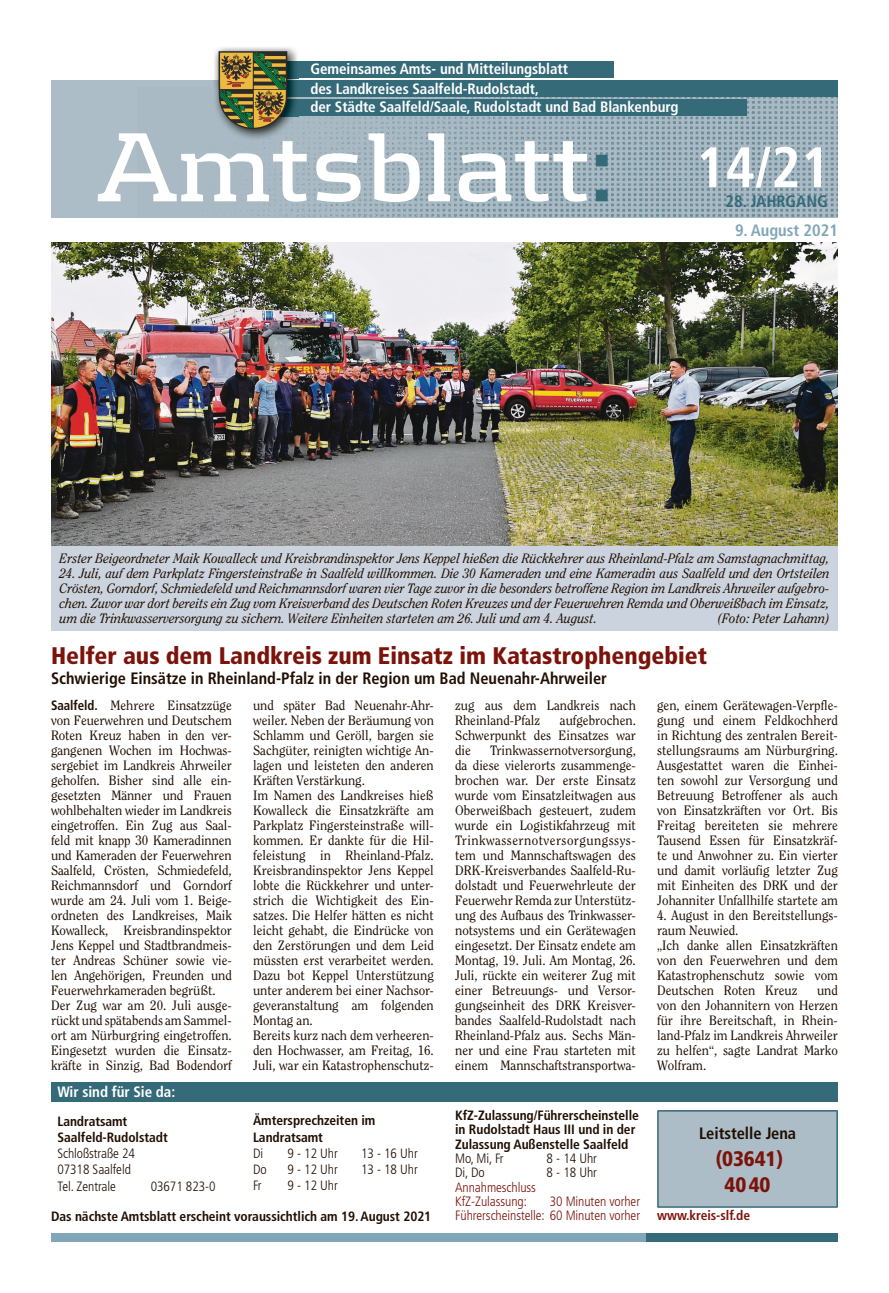
<style>
.page{position:relative;width:889px;height:1293px;background:#fff}
.page>*{position:absolute;margin:0;border:0;box-sizing:border-box;transform-origin:0 0}
.t1{font:700 102px "Kontrapunkt";letter-spacing:-.005em;color:#fff}
.t2{font:700 condensed 57px "Frutiger LT Std";color:#fff}
.t3{font:900 condensed 24px "Frutiger LT Std";color:#7c130b}
.t4{font:900 condensed 21px/26.2px "Frutiger LT Std";letter-spacing:-.005em;color:#7c130b;text-align:center}
.t5{font:700 condensed 16.5px "Frutiger LT Std";color:#200e00}
.t6{font:700 condensed 16.5px "Frutiger LT Std";color:#81a6b8}
.t7{font:700 condensed 16.5px "Frutiger LT Std";color:#356a79}
.t8{font:700 condensed 15px/20px "Frutiger LT Std";letter-spacing:-.005em;color:#fff}
.t9{font:13.5px/15px "Clearface Std";color:#200e00;scale:.96 1}
.t10{font:italic 13.5px/15px "Clearface Std";color:#200e00;text-align:justify;scale:.95 1}
.t11{font:700 condensed 13.5px/16.2px "Frutiger LT Std";letter-spacing:-.005em;color:#200e00}
.t12{font:300 condensed 13.5px/16.2px "Frutiger LT Std";letter-spacing:-.005em;color:#200e00}
.t13{font:300 condensed 13.5px/14.2px "Frutiger LT Std";letter-spacing:-.005em;color:#7c130b}
.t14{font:700 condensed 13.5px "Frutiger LT Std";letter-spacing:-.005em;color:#7c130b}
.s1{color:#356a79}
.s2{font-family:"Frutiger LT Std";font-weight:700;font-stretch:condensed}
</style>
<div class="page">
<div style="left:51px;top:81px;width:787px;height:137px;background:#acbdc7"></div>
<img style="left:162px;top:97px;width:676px;height:120px">
<div style="left:285px;top:61px;width:328px;height:17px;background:#356a79"></div>
<div style="left:275px;top:99px;width:471px;height:17px;background:#356a79"></div>
<div style="left:283px;top:80px;width:555px;height:17px;background:#356a79"></div>
<svg style="left:53px;top:51px;width:256px;height:92px"></svg>
<div style="left:51px;top:1233px;width:595px;height:9px;background:#81a6b8"></div>
<div style="left:646px;top:1233px;width:192px;height:9px;background:#356a79"></div>
<div style="left:51px;top:1082px;width:787px;height:19px;background:#356a79"></div>
<div style="left:657px;top:1110px;width:181px;height:97px;background:#acbdc7"></div>
<div style="left:51px;top:546px;width:787px;height:84px;background:#cad3de"></div>
<img style="left:51px;top:242px;width:787px;height:303px">
<p class="t8" style="left:310px;top:59px;width:259px">Gemeinsames Amts- und Mitteilungsblatt des Landkreises Saalfeld-Rudolstadt,</p>
<p class="t8" style="left:310px;top:97px;width:369px">der Städte Saalfeld/Saale, Rudolstadt und Bad Blankenburg</p>
<h1 class="t1" style="left:98px;top:108px;width:516px">Amtsblatt<span class="s1">:</span></h1>
<h2 class="t2" style="left:696px;top:133px;width:136px">14/21</h2>
<p class="t7" style="left:725px;top:191px;width:104px">28. JAHRGANG</p>
<p class="t6" style="left:735px;top:221px;width:104px">9. August 2021</p>
<p class="t10" style="left:60px;top:551px;width:812px">Erster Beigeordneter Maik Kowalleck und Kreisbrandinspektor Jens Keppel hießen die Rückkehrer aus Rheinland-Pfalz am Samstagnachmittag,</p>
<p class="t10" style="left:60px;top:566px;width:812px">24. Juli, auf dem Parkplatz Fingersteinstraße in Saalfeld willkommen. Die 30 Kameraden und eine Kameradin aus Saalfeld und den Ortsteilen Crösten, Gorndorf, Schmiedefeld und Reichmannsdorf waren vier Tage zuvor in die besonders betroffene Region im Landkreis Ahrweiler aufgebro&shy;chen. Zuvor war dort bereits ein Zug vom Kreisverband des Deutschen Roten Kreuzes und der Feuerwehren Remda und Oberweißbach im Einsatz, um die Trinkwasserversorgung zu sichern. Weitere Einheiten starteten am 26. Juli und am 4. August.</p>
<p class="t10" style="left:718px;top:611px;width:119px">(Foto: Peter Lahann)</p>
<h3 class="t3" style="left:51px;top:641px;width:657px">Helfer aus dem Landkreis zum Einsatz im Katastrophengebiet</h3>
<p class="t5" style="left:51px;top:668px;width:557px">Schwierige Einsätze in Rheinland-Pfalz in der Region um Bad Neuenahr-Ahrweiler</p>
<p class="t9" style="left:51px;top:698px;width:190px"><span class="s2">Saalfeld.</span> Mehrere Einsatzzüge von Feuerwehren und Deutschem<br>Roten Kreuz haben in den ver&shy;gangenen Wochen im Hochwas&shy;sergebiet im Landkreis Ahrweiler geholfen. Bisher sind alle ein&shy;gesetzten Männer und Frauen wohlbehalten wieder im Landkreis eingetroffen. Ein Zug aus Saal&shy;feld mit knapp 30 Kameradinnen und Kameraden der Feuerwehren<br>Saalfeld, Crösten, Schmiedefeld,<br>Reichmannsdorf und Gorndorf wurde am 24. Juli vom 1. Beige&shy;ordneten des Landkreises, Maik<br>Kowalleck, Kreisbrandinspektor<br>Jens Keppel und Stadtbrandmeis&shy;ter Andreas Schüner sowie vie&shy;len Angehörigen, Freunden und<br>Feuerwehrkameraden begrüßt.<br>Der Zug war am 20. Juli ausge&shy;rückt und spätabends am Sammel&shy;ort am Nürburgring eingetroffen.<br>Eingesetzt wurden die Einsatz&shy;kräfte in Sinzig, Bad Bodendorf</p>
<p class="t9" style="left:253px;top:697px;width:190px">und später Bad Neuenahr-Ahr&shy;weiler. Neben der Beräumung von<br>Schlamm und Geröll, bargen sie<br>Sachgüter, reinigten wichtige An&shy;lagen und leisteten den anderen<br>Kräften Verstärkung.<br>Im Namen des Landkreises hieß<br>Kowalleck die Einsatzkräfte am<br>Parkplatz Fingersteinstraße will&shy;kommen. Er dankte für die Hil&shy;feleistung in Rheinland-Pfalz.<br>Kreisbrandinspektor Jens Keppel lobte die Rückkehrer und unter&shy;strich die Wichtigkeit des Ein&shy;satzes. Die Helfer hätten es nicht leicht gehabt, die Eindrücke von den Zerstörungen und dem Leid müssten erst verarbeitet werden.<br>Dazu bot Keppel Unterstützung unter anderem bei einer Nachsor&shy;geveranstaltung am folgenden<br>Montag an.<br>Bereits kurz nach dem verheeren&shy;den Hochwasser, am Freitag, 16.<br>Juli, war ein Katastrophenschutz-</p>
<p class="t9" style="left:455px;top:697px;width:190px">zug aus dem Landkreis nach<br>Rheinland-Pfalz</p>
<p class="t9" style="left:455px;top:712px;width:190px;text-align:justify;text-indent:105px">aufgebrochen.<br>Schwerpunkt des Einsatzes war die</p>
<p class="t9" style="left:455px;top:742px;width:190px;text-align:justify;text-indent:35px">Trinkwassernotversorgung, da diese vielerorts zusammenge&shy;brochen war. Der erste Einsatz wurde vom Einsatzleitwagen aus Oberweißbach gesteuert, zudem wurde ein Logistikfahrzeug mit Trinkwassernotversorgungssys&shy;tem und Mannschaftswagen des DRK-Kreisverbandes Saalfeld-Ru&shy;dolstadt und Feuerwehrleute der Feuerwehr Remda zur Unterstütz&shy;ung des Aufbaus des Trinkwasser&shy;notsystems und ein Gerätewagen eingesetzt. Der Einsatz endete am Montag, 19. Juli. Am Montag, 26.<br>Juli, rückte ein weiterer Zug mit einer Betreuungs- und Versor&shy;gungseinheit des DRK Kreisver&shy;bandes Saalfeld-Rudolstadt nach Rheinland-Pfalz aus. Sechs Män&shy;ner und eine Frau starteten mit einem Mannschaftstransportwa-</p>
<p class="t8" style="left:57px;top:1082px;width:119px">Wir sind für Sie da:</p>
<p class="t11" style="left:57px;top:1113px;width:112px">Landratsamt<br>Saalfeld-Rudolstadt</p>
<p class="t12" style="left:57px;top:1145px;width:79px">Schloßstraße 24<br>07318 Saalfeld<br>Tel. Zentrale</p>
<p class="t12" style="left:151px;top:1178px;width:66px">03671 823-0</p>
<p class="t11" style="left:253px;top:1112px;width:124px">Ämtersprechzeiten im<br>Landratsamt</p>
<p class="t12" style="left:253px;top:1145px;width:12px">Di</p>
<p class="t12" style="left:287px;top:1145px;width:52px">9 - 12 Uhr</p>
<p class="t12" style="left:361px;top:1145px;width:58px">13 - 16 Uhr</p>
<p class="t12" style="left:253px;top:1161px;width:15px">Do</p>
<p class="t12" style="left:287px;top:1161px;width:52px">9 - 12 Uhr</p>
<p class="t12" style="left:361px;top:1161px;width:58px">13 - 18 Uhr</p>
<p class="t12" style="left:253px;top:1177px;width:10px">Fr</p>
<p class="t12" style="left:287px;top:1177px;width:52px">9 - 12 Uhr</p>
<p class="t11" style="left:51px;top:1208px;width:382px">Das nächste Amtsblatt erscheint voraussichtlich am 19. August 2021</p>
<p class="t11" style="left:455px;top:1108px;width:185px;line-height:14.2px">KfZ-Zulassung/Führerscheinstelle in Rudolstadt Haus III und in der<br>Zulassung Außenstelle Saalfeld</p>
<p class="t12" style="left:455px;top:1150px;width:50px">Mo, Mi, Fr</p>
<p class="t12" style="left:546px;top:1150px;width:52px">8 - 14 Uhr</p>
<p class="t12" style="left:455px;top:1164px;width:31px">Di, Do</p>
<p class="t12" style="left:546px;top:1164px;width:52px">8 - 18 Uhr</p>
<p class="t13" style="left:455px;top:1180px;width:82px">Annahmeschluss<br>KfZ-Zulassung:</p>
<p class="t13" style="left:455px;top:1194px;width:186px;text-align:right">30 Minuten vorher<br>Führerscheinstelle: 60 Minuten vorher</p>
<p class="t9" style="left:657px;top:697px;width:190px;text-align:justify">gen, einem Gerätewagen-Verpfle&shy;gung und einem Feldkochherd in Richtung des zentralen Bereit&shy;stellungsraums am Nürburgring.<br>Ausgestattet waren die Einhei&shy;ten sowohl zur Versorgung und Betreuung Betroffener als auch von Einsatzkräften vor Ort. Bis Freitag bereiteten sie mehrere Tausend Essen für Einsatzkräf&shy;te und Anwohner zu. Ein vierter und damit vorläufig letzter Zug mit Einheiten des DRK und der Johanniter Unfallhilfe startete am</p>
<p class="t9" style="left:657px;top:907px;width:190px">4. August in den Bereitstellungs&shy;raum Neuwied.<br>„Ich danke allen Einsatzkräften von den Feuerwehren und dem<br>Katastrophenschutz sowie vom<br>Deutschen Roten Kreuz</p>
<p class="t9" style="left:657px;top:982px;width:190px;text-align:justify;text-indent:160px">und von den Johannitern von Herzen für ihre Bereitschaft, in Rhein&shy;land-Pfalz im Landkreis Ahrweiler zu helfen“, sagte Landrat Marko Wolfram.</p>
<p class="t5" style="left:699px;top:1123px;width:98px">Leitstelle Jena</p>
<h3 class="t4" style="left:716px;top:1145px;width:69px">(03641)<br>40 40</h3>
<p class="t14" style="left:657px;top:1207px;width:94px">www.kreis-slf.de</p>
</div>
